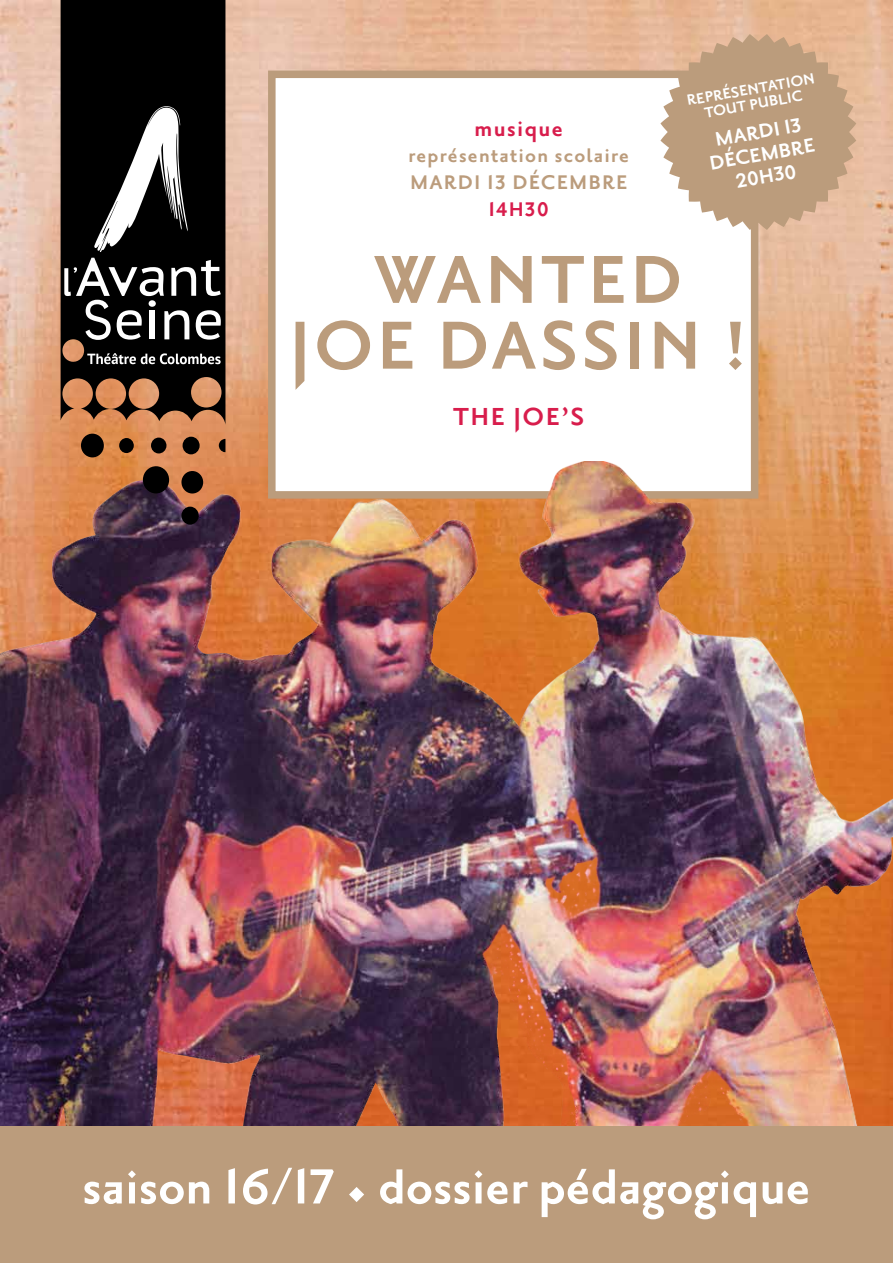
<style>
.page{position:relative;width:893px;height:1263px;background:#fff}
.page>*{position:absolute;margin:0;border:0;box-sizing:border-box;transform-origin:0 0}
.t1{font:700 82.5px/65.7px "Priori Sans OT";letter-spacing:.04em;color:#bb9c7c;text-align:center}
.t2{font:700 60px "Priori Sans OT";color:#fff}
.t3{font:700 30px "Priori Sans OT";color:#d81d4c}
.t4{font:700 27px "Priori Sans OT";color:#d81d4c}
.t5{font:700 24px/26.7px "Priori Sans OT";letter-spacing:.05em;color:#bb9c7c}
.t6{font:700 24px "Priori Sans OT";color:#fff}
.t7{font:700 24px "Priori Sans OT";letter-spacing:.05em;color:#d81d4c}
.t8{font:700 18px/15px "Priori Sans OT";color:#fff;text-align:center}
.s1{font-size:97.5px}
</style>
<div class="page">
<img style="left:0;top:0;width:893px;height:462px">
<div style="left:268px;top:71px;width:490px;height:428px;background:#fff;border:8px solid #bb9c7c"></div>
<img style="left:0;top:462px;width:893px;height:665px">
<div style="left:0;top:1127px;width:893px;height:136px;background:#bb9c7c"></div>
<svg style="left:61px;top:0;width:164px;height:425px;background:#1c130c"></svg>
<div style="left:81px;top:433px;width:23px;height:25px;background:#000;border-radius:50%"></div>
<div style="left:143px;top:466px;width:26px;height:28px;background:#000;border-radius:50%"></div>
<svg style="left:182px;top:436px;width:18px;height:19px"></svg>
<div style="left:181px;top:471px;width:22px;height:23px;background:#000;border-radius:50%"></div>
<div style="left:181px;top:506px;width:18px;height:19px;background:#000;border-radius:50%"></div>
<div style="left:151px;top:437px;width:16px;height:17px;background:#000;border-radius:50%"></div>
<div style="left:119px;top:438px;width:15px;height:15px;background:#000;border-radius:50%"></div>
<svg style="left:219px;top:439px;width:6px;height:13px"></svg>
<svg style="left:94px;top:106px;width:94px;height:146px"></svg>
<svg style="left:87px;top:353px;width:134px;height:11px"></svg>
<svg style="left:64px;top:258px;width:157px;height:82px"></svg>
<svg style="left:660px;top:34px;width:196px;height:196px;background:#c8a98c"></svg>
<p class="t8" style="left:686px;top:94px;width:131px;rotate:-10deg">RE PRÉ SENTATION to ut public</p>
<p class="t6" style="left:713px;top:129px;width:20px;rotate:-10deg">MARDI</p>
<p class="t4" style="left:475px;top:116px;width:90px">musique</p>
<p class="t5" style="left:408px;top:143px;width:222px">représentation scolaire mardi 13 décembre</p>
<p class="t7" style="left:488px;top:198px;width:62px">14h30</p>
<h1 class="t1" style="left:289px;top:251px;width:460px">WANTED<br>JOE DASSI N !</h1>
<p class="t3" style="left:453px;top:403px;width:133px">THE JOE’S</p>
<p class="t6" style="left:708px;top:153px;width:20px;rotate:-10deg">DÉCEMBRE</p>
<p class="t6" style="left:734px;top:171px;width:63px;rotate:-10deg">20H30</p>
<h2 class="t2" style="left:82px;top:1160px;width:730px">saison 16/17 <span class="s1">.</span> dossier pédagogique</h2>
</div>
